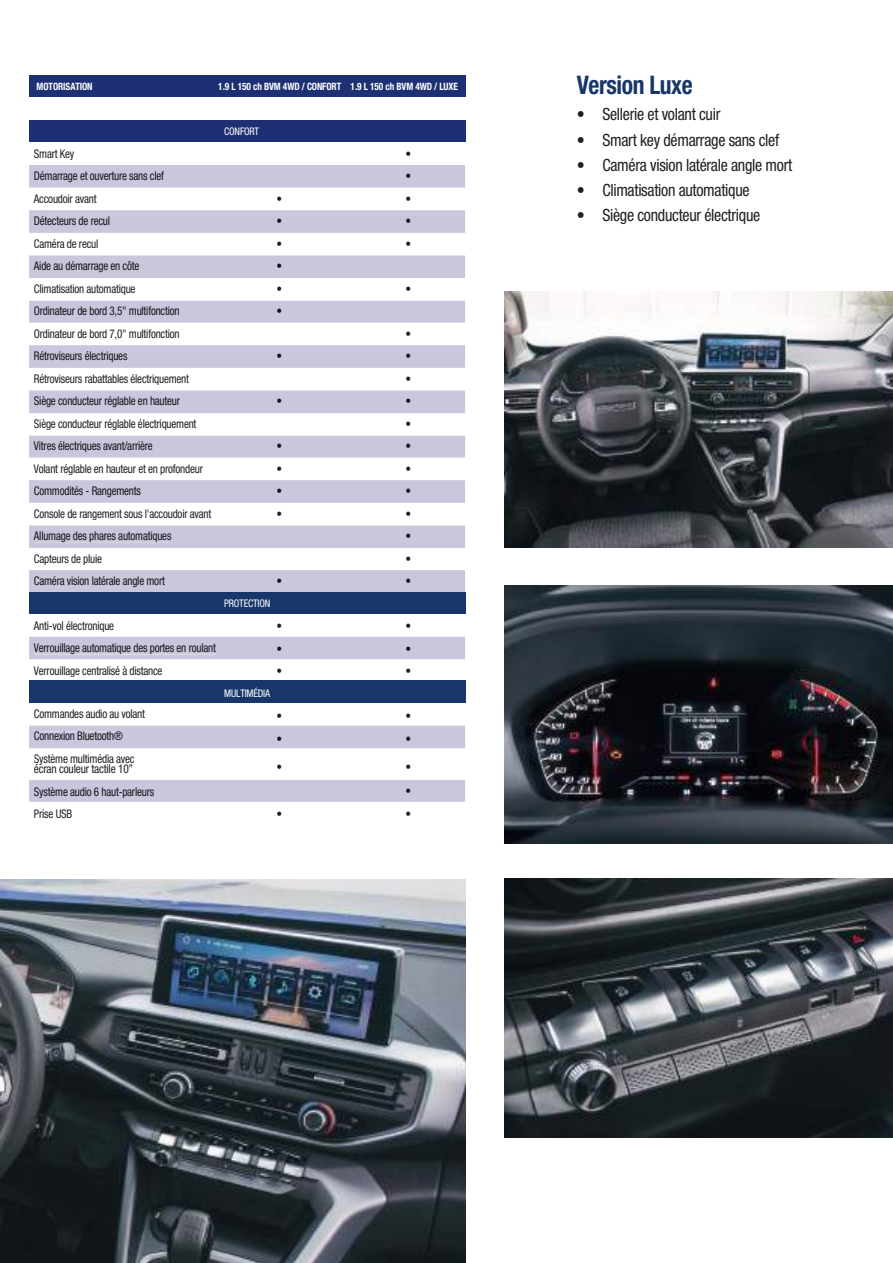
<style>
.page{position:relative;width:893px;height:1263px;background:#fff}
.page>*{position:absolute;margin:0;border:0;box-sizing:border-box;transform-origin:0 0}
.t1{font:700 condensed 25.65px "Helvetica Neue";letter-spacing:-.02em;color:#17376a;scale:.92 1}
.t2{font:condensed 16.8px "Helvetica Neue";letter-spacing:-.02em;color:#241f1f;scale:.95 1}
.t3{font:condensed 12px/10.5px "Helvetica Neue";letter-spacing:-.02em;color:#241f1f;scale:.92 1}
.t4{font:condensed 12px "Helvetica Neue";letter-spacing:-.02em;color:#181219;scale:.92 1}
.t5{font:condensed 12px "Helvetica Neue";letter-spacing:-.02em;color:#241f1f;scale:.95 1}
.t6{font:condensed 12px "Helvetica Neue";letter-spacing:-.02em;color:#181219;scale:.95 1}
.t7{font:condensed 10.5px "Helvetica Neue";letter-spacing:-.02em;color:#fff;scale:.95 1}
.t8{font:700 condensed 10.2px "Helvetica Neue";letter-spacing:-.01em;color:#fff;scale:.92 1}
</style>
<div class="page">
<div style="left:29px;top:120px;width:436px;height:22px;background:#1e3074"></div>
<div style="left:29px;top:75px;width:436px;height:22px;background:#1e3074"></div>
<img style="left:0;top:880px;width:465px;height:383px">
<div style="left:29px;top:592px;width:436px;height:22px;background:#17376a"></div>
<div style="left:29px;top:680px;width:436px;height:23px;background:#17376a"></div>
<hr style="left:34px;top:764px;width:98px;height:1px;background:#241f1f">
<div style="left:29px;top:255px;width:436px;height:23px;background:#c9c7dc"></div>
<div style="left:29px;top:301px;width:436px;height:22px;background:#c9c7dc"></div>
<div style="left:29px;top:165px;width:436px;height:23px;background:#c9c7dc"></div>
<div style="left:29px;top:210px;width:436px;height:23px;background:#c9c7dc"></div>
<svg style="left:29px;top:345px;width:436px;height:23px;background:#c9c7dc"></svg>
<div style="left:29px;top:390px;width:436px;height:23px;background:#c9c7dc"></div>
<div style="left:29px;top:436px;width:436px;height:22px;background:#c9c7dc"></div>
<svg style="left:29px;top:480px;width:436px;height:23px;background:#c9c7dc"></svg>
<div style="left:29px;top:525px;width:436px;height:23px;background:#c9c7dc"></div>
<div style="left:29px;top:570px;width:436px;height:22px;background:#c9c7dc"></div>
<div style="left:29px;top:637px;width:436px;height:22px;background:#c9c7dc"></div>
<div style="left:29px;top:726px;width:436px;height:22px;background:#c9c7dc"></div>
<div style="left:29px;top:780px;width:436px;height:22px;background:#c9c7dc"></div>
<img style="left:505px;top:585px;width:388px;height:258px">
<img style="left:505px;top:291px;width:388px;height:257px">
<img style="left:505px;top:879px;width:388px;height:258px">
<p class="t8" style="left:37px;top:80px;width:62px">MOTORISATION</p>
<p class="t8" style="left:218px;top:80px;width:135px">1.9 L 150 ch BVM 4WD / CONFORT</p>
<p class="t7" style="left:224px;top:125px;width:38px">CONFORT</p>
<p class="t3" style="left:34px;top:148px;width:46px">Smart Key</p>
<p class="t4" style="left:34px;top:169px;width:143px">Démarrage et ouverture sans clef</p>
<p class="t3" style="left:34px;top:193px;width:70px">Accoudoir avant</p>
<p class="t4" style="left:34px;top:214px;width:84px">Détecteurs de recul</p>
<p class="t3" style="left:34px;top:238px;width:72px">Caméra de recul</p>
<p class="t4" style="left:34px;top:259px;width:116px">Aide au démarrage en côte</p>
<p class="t3" style="left:34px;top:283px;width:112px">Climatisation automatique</p>
<p class="t4" style="left:34px;top:304px;width:160px">Ordinateur de bord 3,5" multifonction</p>
<p class="t3" style="left:34px;top:328px;width:160px">Ordinateur de bord 7,0" multifonction</p>
<p class="t4" style="left:34px;top:349px;width:103px">Rétroviseurs électriques</p>
<p class="t3" style="left:34px;top:373px;width:170px">Rétroviseurs rabattables électriquement</p>
<p class="t4" style="left:34px;top:394px;width:160px">Siège conducteur réglable en hauteur</p>
<p class="t3" style="left:34px;top:418px;width:178px">Siège conducteur réglable électriquement</p>
<p class="t4" style="left:34px;top:439px;width:131px">Vitres électriques avant/arrière</p>
<p class="t3" style="left:34px;top:463px;width:185px">Volant réglable en hauteur et en profondeur</p>
<p class="t4" style="left:34px;top:484px;width:118px">Commodités - Rangements</p>
<p class="t3" style="left:34px;top:508px;width:194px">Console de rangement sous l'accoudoir avant</p>
<p class="t4" style="left:34px;top:529px;width:151px">Allumage des phares automatiques</p>
<p class="t3" style="left:34px;top:553px;width:76px">Capteurs de pluie</p>
<p class="t4" style="left:34px;top:574px;width:144px">Caméra vision latérale angle mort</p>
<p class="t3" style="left:34px;top:620px;width:89px">Anti-vol électronique</p>
<p class="t4" style="left:34px;top:641px;width:199px">Verrouillage automatique des portes en roulant</p>
<p class="t3" style="left:34px;top:665px;width:141px">Verrouillage centralisé à distance</p>
<p class="t3" style="left:34px;top:708px;width:122px">Commandes audio au volant</p>
<p class="t4" style="left:34px;top:729px;width:98px">Connexion Bluetooth®</p>
<p class="t3" style="left:34px;top:753px;width:111px">Système multimédia avec écran couleur tactile 10”</p>
<p class="t4" style="left:34px;top:785px;width:132px">Système audio 6 haut-parleurs</p>
<p class="t3" style="left:34px;top:809px;width:43px">Prise USB</p>
<p class="t5" style="left:276px;top:191px;width:8px">•</p>
<p class="t6" style="left:276px;top:214px;width:8px">•</p>
<p class="t5" style="left:276px;top:236px;width:8px">•</p>
<p class="t6" style="left:276px;top:259px;width:8px">•</p>
<p class="t5" style="left:276px;top:281px;width:8px">•</p>
<p class="t6" style="left:276px;top:304px;width:8px">•</p>
<p class="t6" style="left:276px;top:349px;width:8px">•</p>
<p class="t6" style="left:276px;top:394px;width:8px">•</p>
<p class="t6" style="left:276px;top:439px;width:8px">•</p>
<p class="t5" style="left:276px;top:461px;width:8px">•</p>
<p class="t6" style="left:276px;top:484px;width:8px">•</p>
<p class="t5" style="left:276px;top:506px;width:8px">•</p>
<p class="t6" style="left:276px;top:574px;width:8px">•</p>
<p class="t7" style="left:224px;top:597px;width:50px">PROTECTION</p>
<p class="t5" style="left:276px;top:619px;width:8px">•</p>
<p class="t6" style="left:276px;top:641px;width:8px">•</p>
<p class="t5" style="left:276px;top:664px;width:8px">•</p>
<p class="t7" style="left:224px;top:687px;width:50px">MULTIMÉDIA</p>
<p class="t5" style="left:276px;top:709px;width:8px">•</p>
<p class="t6" style="left:276px;top:731px;width:8px">•</p>
<p class="t5" style="left:276px;top:760px;width:8px">•</p>
<p class="t5" style="left:276px;top:806px;width:8px">•</p>
<p class="t8" style="left:351px;top:80px;width:118px">1.9 L 150 ch BVM 4WD / LUXE</p>
<p class="t5" style="left:405px;top:146px;width:7px">•</p>
<p class="t6" style="left:405px;top:169px;width:7px">•</p>
<p class="t5" style="left:405px;top:191px;width:7px">•</p>
<p class="t6" style="left:405px;top:214px;width:7px">•</p>
<p class="t5" style="left:405px;top:236px;width:7px">•</p>
<p class="t5" style="left:405px;top:281px;width:7px">•</p>
<p class="t5" style="left:405px;top:326px;width:7px">•</p>
<p class="t6" style="left:405px;top:349px;width:7px">•</p>
<p class="t5" style="left:405px;top:371px;width:7px">•</p>
<p class="t6" style="left:405px;top:394px;width:7px">•</p>
<p class="t5" style="left:405px;top:416px;width:7px">•</p>
<p class="t6" style="left:405px;top:439px;width:7px">•</p>
<p class="t5" style="left:405px;top:461px;width:7px">•</p>
<p class="t6" style="left:405px;top:484px;width:7px">•</p>
<p class="t5" style="left:405px;top:506px;width:7px">•</p>
<p class="t6" style="left:405px;top:529px;width:7px">•</p>
<p class="t5" style="left:405px;top:551px;width:7px">•</p>
<p class="t6" style="left:405px;top:574px;width:7px">•</p>
<p class="t5" style="left:405px;top:619px;width:7px">•</p>
<p class="t6" style="left:405px;top:641px;width:7px">•</p>
<p class="t5" style="left:405px;top:664px;width:7px">•</p>
<p class="t5" style="left:405px;top:709px;width:7px">•</p>
<p class="t6" style="left:405px;top:731px;width:7px">•</p>
<p class="t5" style="left:405px;top:760px;width:7px">•</p>
<p class="t6" style="left:405px;top:784px;width:7px">•</p>
<p class="t5" style="left:405px;top:806px;width:7px">•</p>
<h1 class="t1" style="left:577px;top:70px;width:127px">Version Luxe</h1>
<h2 class="t2" style="left:577px;top:105px;width:153px">• Sellerie et volant cuir</h2>
<h2 class="t2" style="left:577px;top:130px;width:214px">• Smart key démarrage sans clef</h2>
<h2 class="t2" style="left:577px;top:155px;width:228px">• Caméra vision latérale angle mort</h2>
<h2 class="t2" style="left:577px;top:180px;width:183px">• Climatisation automatique</h2>
<h2 class="t2" style="left:577px;top:206px;width:195px">• Siège conducteur électrique</h2>
</div>
